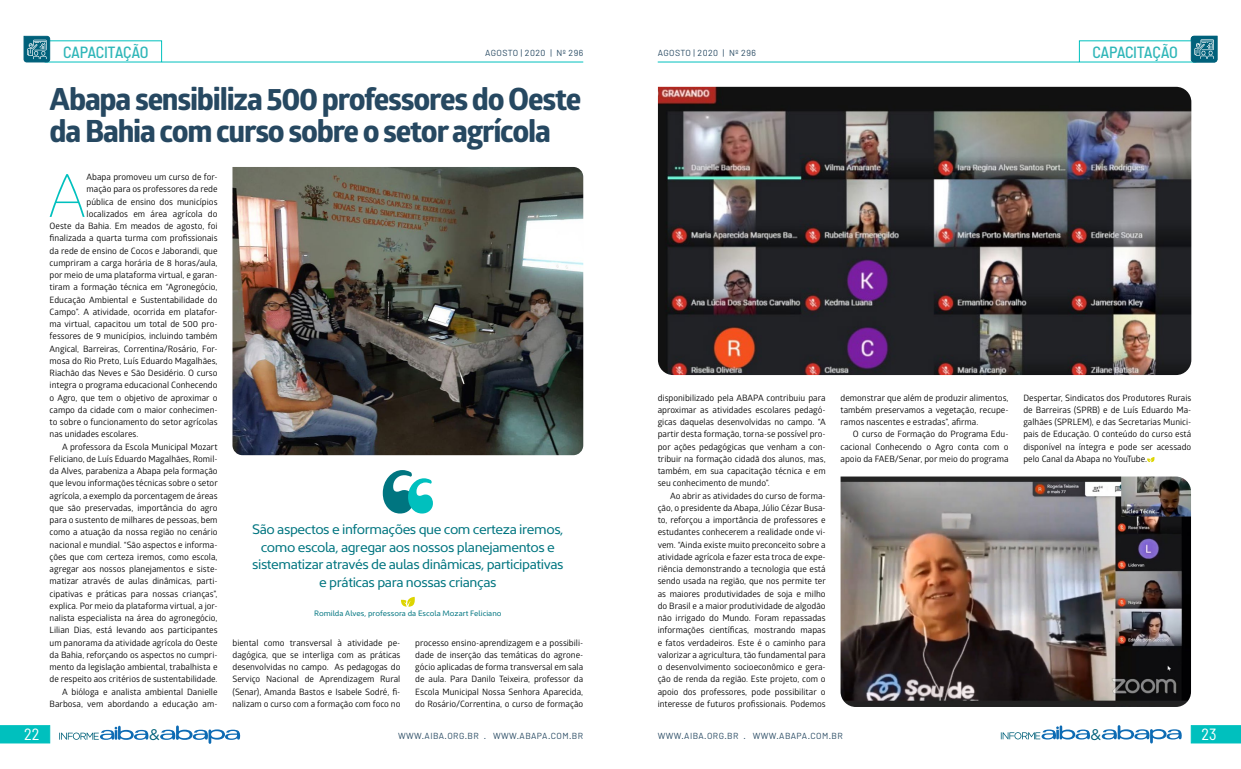
<style>
.page{position:relative;width:1241px;height:769px;background:#fff}
.page>*{position:absolute;margin:0;border:0;box-sizing:border-box;transform-origin:0 0}
.t1{font:200 62.04px "Kyrial Display Pro";color:#00c0be}
.t2{font:700 30.62px/32.6px "Globerx";letter-spacing:-.04em;color:#264861}
.t3{font:500 semi-condensed 16.19px "Barlow";letter-spacing:-.025em;color:#2eb6b8}
.t4{font:semi-condensed 16.19px "Barlow";color:#fff}
.t5{font:15.4px "Gotham Rounded";color:#00617a}
.t6{font:14px/17.5px "Kyrial Sans Pro";letter-spacing:-.03em;color:#007580;text-align:center}
.t7{font:8.75px/12.2px "Glober";color:#000;text-align:justify}
.t8{font:8.75px "Barlow";letter-spacing:.05em;color:#264861}
.t9{font:7.88px "Kyrial Sans Pro";color:#007580}
</style>
<div class="page">
<svg style="left:0;top:725px;width:50px;height:18px"></svg>
<svg style="left:1190px;top:725px;width:50px;height:18px"></svg>
<hr style="left:162px;top:62px;width:421px;height:1px;background:#00c0be">
<hr style="left:657px;top:62px;width:421px;height:1px;background:#00c0be">
<svg style="left:160px;top:725px;width:80px;height:19px"></svg>
<svg style="left:59px;top:725px;width:90px;height:15px"></svg>
<svg style="left:1101px;top:725px;width:80px;height:19px"></svg>
<svg style="left:1000px;top:725px;width:90px;height:15px"></svg>
<img style="left:232px;top:167px;width:351px;height:288px">
<svg style="left:401px;top:597px;width:14px;height:10px"></svg>
<svg style="left:383px;top:470px;width:50px;height:43px"></svg>
<img style="left:657px;top:87px;width:534px;height:288px">
<img style="left:840px;top:476px;width:350px;height:231px">
<svg style="left:1147px;top:457px;width:7px;height:5px"></svg>
<svg style="left:1190px;top:36px;width:27px;height:26px"></svg>
<svg style="left:23px;top:36px;width:27px;height:26px"></svg>
<h3 class="t3" style="left:63px;top:42px;width:87px">CAPACITAÇÃO</h3>
<h3 class="t3" style="left:1092px;top:42px;width:87px">CAPACITAÇÃO</h3>
<p class="t8" style="left:485px;top:47px;width:100px">AGOSTO | 2020 | Nº 296</p>
<p class="t8" style="left:657px;top:47px;width:100px">AGOSTO | 2020 | Nº 296</p>
<h2 class="t2" style="left:50px;top:82px;width:533px">Abapa sensibiliza 500 professores do Oeste da Bahia com curso sobre o setor agrícola</h2>
<h1 class="t1" style="left:48px;top:151px;width:40px">A</h1>
<p class="t7" style="left:87px;top:171px;width:132px">Abapa promoveu um curso de for-</p>
<p class="t7" style="left:87px;top:183px;width:132px">mação para os professores da rede</p>
<p class="t7" style="left:87px;top:195px;width:132px">pública de ensino dos municípios</p>
<p class="t7" style="left:87px;top:207px;width:132px">localizados em área agrícola do</p>
<p class="t7" style="left:50px;top:220px;width:169px">Oeste da Bahia. Em meados de agosto, foi</p>
<p class="t7" style="left:50px;top:232px;width:169px">finalizada a quarta turma com profissionais</p>
<p class="t7" style="left:50px;top:244px;width:169px">da rede de ensino de Cocos e Jaborandi, que</p>
<p class="t7" style="left:50px;top:256px;width:169px">cumpriram a carga horária de 8 horas/aula,</p>
<p class="t7" style="left:50px;top:269px;width:169px">por meio de uma plataforma virtual, e garan-</p>
<p class="t7" style="left:50px;top:281px;width:169px">tiram a formação técnica em “Agronegócio,</p>
<p class="t7" style="left:50px;top:293px;width:169px">Educação Ambiental e Sustentabilidade do</p>
<p class="t7" style="left:50px;top:305px;width:169px">Campo”. A atividade, ocorrida em platafor-</p>
<p class="t7" style="left:50px;top:318px;width:169px">ma virtual, capacitou um total de 500 pro-</p>
<p class="t7" style="left:50px;top:330px;width:169px">fessores de 9 municípios, incluindo também</p>
<p class="t7" style="left:50px;top:342px;width:169px">Angical, Barreiras, Correntina/Rosário, For-</p>
<p class="t7" style="left:50px;top:354px;width:169px">mosa do Rio Preto, Luís Eduardo Magalhães,</p>
<p class="t7" style="left:50px;top:367px;width:169px">Riachão das Neves e São Desidério. O curso</p>
<p class="t7" style="left:50px;top:379px;width:169px">integra o programa educacional Conhecendo</p>
<p class="t7" style="left:50px;top:391px;width:169px">o Agro, que tem o objetivo de aproximar o</p>
<p class="t7" style="left:50px;top:403px;width:169px">campo da cidade com o maior conhecimen-</p>
<p class="t7" style="left:50px;top:416px;width:169px">to sobre o funcionamento do setor agrícolas</p>
<p class="t7" style="left:50px;top:428px;width:90px">nas unidades escolares.</p>
<p class="t7" style="left:62px;top:440px;width:157px">A professora da Escola Municipal Mozart</p>
<p class="t7" style="left:50px;top:452px;width:169px">Feliciano, de Luís Eduardo Magalhães, Romil-</p>
<p class="t7" style="left:50px;top:465px;width:169px">da Alves, parabeniza a Abapa pela formação</p>
<p class="t7" style="left:50px;top:477px;width:170px">que levou informações técnicas sobre o setor</p>
<p class="t7" style="left:50px;top:489px;width:169px">agrícola, a exemplo da porcentagem de áreas</p>
<p class="t7" style="left:50px;top:501px;width:169px">que são preservadas, importância do agro</p>
<p class="t7" style="left:50px;top:514px;width:169px">para o sustento de milhares de pessoas, bem</p>
<p class="t7" style="left:50px;top:526px;width:169px">como a atuação da nossa região no cenário</p>
<p class="t7" style="left:50px;top:538px;width:169px">nacional e mundial. “São aspectos e informa-</p>
<p class="t7" style="left:50px;top:550px;width:169px">ções que com certeza iremos, como escola,</p>
<p class="t7" style="left:50px;top:563px;width:169px">agregar aos nossos planejamentos e siste-</p>
<p class="t7" style="left:50px;top:575px;width:169px">matizar através de aulas dinâmicas, parti-</p>
<p class="t7" style="left:50px;top:587px;width:169px">cipativas e práticas para nossas crianças”,</p>
<p class="t7" style="left:50px;top:599px;width:169px">explica. Por meio da plataforma virtual, a jor-</p>
<p class="t7" style="left:50px;top:612px;width:169px">nalista especialista na área do agronegócio,</p>
<p class="t7" style="left:50px;top:624px;width:169px">Lilian Dias, está levando aos participantes</p>
<p class="t7" style="left:50px;top:636px;width:169px">um panorama da atividade agrícola do Oeste</p>
<p class="t7" style="left:50px;top:648px;width:169px">da Bahia, reforçando os aspectos no cumpri-</p>
<p class="t7" style="left:50px;top:661px;width:169px">mento da legislação ambiental, trabalhista e</p>
<p class="t7" style="left:50px;top:673px;width:169px">de respeito aos critérios de sustentabilidade.</p>
<p class="t7" style="left:62px;top:685px;width:157px">A bióloga e analista ambiental Danielle</p>
<p class="t7" style="left:50px;top:697px;width:169px">Barbosa, vem abordando a educação am-</p>
<h3 class="t6" style="left:252px;top:520px;width:313px">São aspectos e informações que com certeza iremos, como escola, agregar aos nossos planejamentos e sistematizar através de aulas dinâmicas, participativas e práticas para nossas crianças</h3>
<p class="t9" style="left:314px;top:607px;width:189px">Romilda Alves, professora da Escola Mozart Feliciano</p>
<p class="t7" style="left:232px;top:636px;width:169px">biental como transversal à atividade pe&shy;dagógica, que se interliga com as práticas desenvolvidas no campo. As pedagogas do Serviço Nacional de Aprendizagem Rural (Senar), Amanda Bastos e Isabele Sodré, fi&shy;nalizam o curso com a formação com foco no</p>
<p class="t7" style="left:415px;top:636px;width:169px">processo ensino-aprendizagem e a possibili&shy;dade de inserção das temáticas do agrone&shy;gócio aplicadas de forma transversal em sala de aula. Para Danilo Teixeira, professor da Escola Municipal Nossa Senhora Aparecida, do Rosário/Correntina, o curso de formação</p>
<p class="t7" style="left:657px;top:391px;width:170px">disponibilizado pela ABAPA contribuiu para aproximar as atividades escolares pedagó&shy;gicas daquelas desenvolvidas no campo. “A partir desta formação, torna-se possível pro&shy;por ações pedagógicas que venham a con&shy;tribuir na formação cidadã dos alunos, mas, também, em sua capacitação técnica e em seu conhecimento de mundo”.</p>
<p class="t7" style="left:657px;top:489px;width:170px;text-indent:12px">Ao abrir as atividades do curso de forma&shy;ção, o presidente da Abapa, Júlio Cézar Busa&shy;to, reforçou a importância de professores e estudantes conhecerem a realidade onde vi&shy;vem. “Ainda existe muito preconceito sobre a atividade agrícola e fazer esta troca de expe&shy;riência demonstrando a tecnologia que está sendo usada na região, que nos permite ter as maiores produtividades de soja e milho do Brasil e a maior produtividade de algodão não irrigado do Mundo. Foram repassadas informações científicas, mostrando mapas e fatos verdadeiros. Este é o caminho para valorizar a agricultura, tão fundamental para o desenvolvimento socioeconômico e gera&shy;ção de renda da região. Este projeto, com o apoio dos professores, pode possibilitar o interesse de futuros profissionais. Podemos</p>
<p class="t7" style="left:840px;top:391px;width:169px">demonstrar que além de produzir alimentos, também preservamos a vegetação, recupe&shy;ramos nascentes e estradas”, afirma.</p>
<p class="t7" style="left:840px;top:428px;width:169px;text-indent:12px">O curso de Formação do Programa Edu&shy;cacional Conhecendo o Agro conta com o apoio da FAEB/Senar, por meio do programa</p>
<p class="t7" style="left:1023px;top:391px;width:169px">Despertar, Sindicatos dos Produtores Rurais de Barreiras (SPRB) e de Luís Eduardo Ma&shy;galhães (SPRLEM), e das Secretarias Munici&shy;pais de Educação. O conteúdo do curso está disponível na íntegra e pode ser acessado pelo Canal da Abapa no YouTube.</p>
<h3 class="t4" style="left:24px;top:724px;width:17px">22</h3>
<h3 class="t5" style="left:149px;top:725px;width:12px">&amp;</h3>
<h3 class="t5" style="left:1090px;top:725px;width:12px">&amp;</h3>
<h3 class="t4" style="left:1201px;top:724px;width:17px">23</h3>
<p class="t8" style="left:398px;top:730px;width:187px">WWW.AIBA.ORG.BR . WWW.ABAPA.COM.BR</p>
<p class="t8" style="left:657px;top:730px;width:187px">WWW.AIBA.ORG.BR . WWW.ABAPA.COM.BR</p>
</div>
